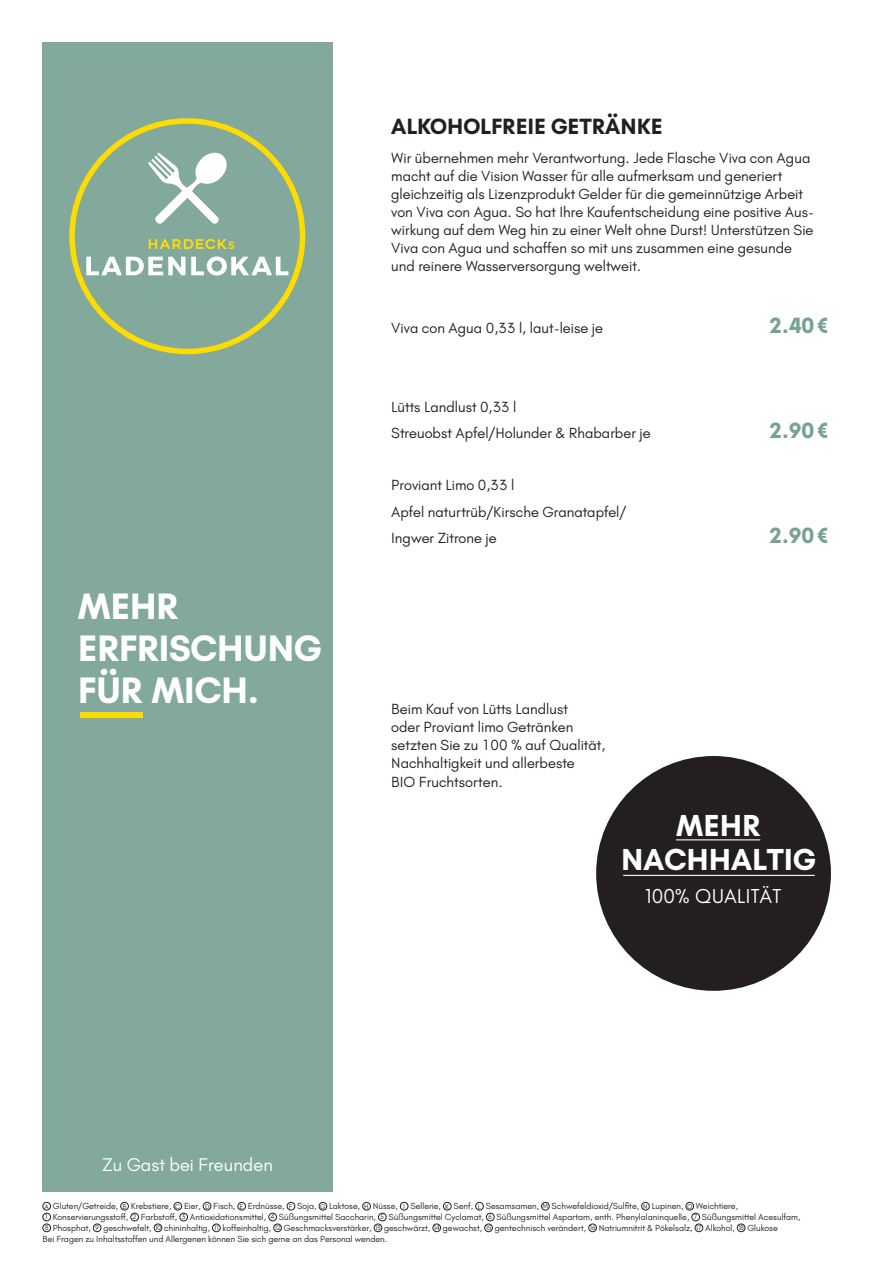
<style>
.page{position:relative;width:893px;height:1263px;background:#fff}
.page>*{position:absolute;margin:0;border:0;box-sizing:border-box;transform-origin:0 0}
.t1{font:700 37.5px/42px "Glacial Indifference";letter-spacing:-.015em;color:#fff}
.t2{font:700 30.9px/34.7px "Glacial Indifference";color:#fff;text-align:center}
.t3{font:700 22.5px "Glacial Indifference";color:#231f20}
.t4{font:700 22.5px "Glacial Indifference";color:#78a293}
.t5{font:20.55px "Glacial Indifference";color:#fff}
.t6{font:18.75px "Glacial Indifference";color:#fff}
.t7{font:15px/18px "Glacial Indifference";color:#231f20}
.t8{font:9px/10.8px "Glacial Indifference";color:#231f20}
.s1{font-size:6.9px}
</style>
<div class="page">
<div style="left:43px;top:43px;width:290px;height:1149px;background:#82a99b"></div>
<div style="left:43px;top:1202px;width:8px;height:8px;border:1px solid #231f20;border-radius:50%"></div>
<div style="left:120px;top:1202px;width:9px;height:8px;border:1px solid #231f20;border-radius:50%"></div>
<div style="left:174px;top:1202px;width:8px;height:8px;border:1px solid #231f20;border-radius:50%"></div>
<div style="left:203px;top:1202px;width:8px;height:8px;border:1px solid #231f20;border-radius:50%"></div>
<div style="left:237px;top:1202px;width:9px;height:8px;border:1px solid #231f20;border-radius:50%"></div>
<div style="left:287px;top:1202px;width:8px;height:8px;border:1px solid #231f20;border-radius:50%"></div>
<div style="left:319px;top:1202px;width:8px;height:8px;border:1px solid #231f20;border-radius:50%"></div>
<div style="left:362px;top:1202px;width:9px;height:8px;border:1px solid #231f20;border-radius:50%"></div>
<div style="left:400px;top:1202px;width:8px;height:8px;border:1px solid #231f20;border-radius:50%"></div>
<div style="left:443px;top:1202px;width:8px;height:8px;border:1px solid #231f20;border-radius:50%"></div>
<div style="left:475px;top:1202px;width:9px;height:8px;border:1px solid #231f20;border-radius:50%"></div>
<div style="left:541px;top:1202px;width:9px;height:8px;border:1px solid #231f20;border-radius:50%"></div>
<div style="left:641px;top:1202px;width:9px;height:8px;border:1px solid #231f20;border-radius:50%"></div>
<div style="left:686px;top:1202px;width:8px;height:8px;border:1px solid #231f20;border-radius:50%"></div>
<div style="left:43px;top:1213px;width:8px;height:8px;border:1px solid #231f20;border-radius:50%"></div>
<div style="left:130px;top:1213px;width:9px;height:8px;border:1px solid #231f20;border-radius:50%"></div>
<div style="left:179px;top:1213px;width:9px;height:8px;border:1px solid #231f20;border-radius:50%"></div>
<div style="left:268px;top:1213px;width:9px;height:8px;border:1px solid #231f20;border-radius:50%"></div>
<div style="left:378px;top:1213px;width:8px;height:8px;border:1px solid #231f20;border-radius:50%"></div>
<div style="left:486px;top:1213px;width:8px;height:8px;border:1px solid #231f20;border-radius:50%"></div>
<div style="left:692px;top:1213px;width:8px;height:8px;border:1px solid #231f20;border-radius:50%"></div>
<div style="left:43px;top:1224px;width:8px;height:8px;border:1px solid #231f20;border-radius:50%"></div>
<div style="left:93px;top:1224px;width:8px;height:8px;border:1px solid #231f20;border-radius:50%"></div>
<div style="left:154px;top:1224px;width:8px;height:8px;border:1px solid #231f20;border-radius:50%"></div>
<div style="left:212px;top:1224px;width:9px;height:8px;border:1px solid #231f20;border-radius:50%"></div>
<div style="left:273px;top:1224px;width:9px;height:8px;border:1px solid #231f20;border-radius:50%"></div>
<div style="left:374px;top:1224px;width:8px;height:8px;border:1px solid #231f20;border-radius:50%"></div>
<div style="left:433px;top:1224px;width:8px;height:8px;border:1px solid #231f20;border-radius:50%"></div>
<div style="left:484px;top:1224px;width:9px;height:8px;border:1px solid #231f20;border-radius:50%"></div>
<div style="left:588px;top:1224px;width:9px;height:8px;border:1px solid #231f20;border-radius:50%"></div>
<div style="left:695px;top:1224px;width:8px;height:8px;border:1px solid #231f20;border-radius:50%"></div>
<div style="left:737px;top:1224px;width:8px;height:8px;border:1px solid #231f20;border-radius:50%"></div>
<div style="left:596px;top:756px;width:235px;height:235px;background:#231f20;border-radius:50%"></div>
<hr style="left:623px;top:875px;width:192px;height:1px;background:#fff">
<hr style="left:676px;top:839px;width:84px;height:1px;background:#fff">
<div style="left:81px;top:712px;width:62px;height:6px;background:#ffdc01"></div>
<svg style="left:69px;top:118px;width:236px;height:236px"></svg>
<svg style="left:148px;top:152px;width:79px;height:72px"></svg>
<svg style="left:149px;top:239px;width:85px;height:10px"></svg>
<svg style="left:86px;top:257px;width:99px;height:18px"></svg>
<svg style="left:191px;top:256px;width:97px;height:19px"></svg>
<h3 class="t3" style="left:391px;top:112px;width:273px">ALKOHOLFREIE GETRÄNKE</h3>
<p class="t7" style="left:391px;top:148px;width:425px">Wir übernehmen mehr Verantwortung. Jede Flasche Viva con Agua macht auf die Vision Wasser für alle aufmerksam und generiert gleichzeitig als Lizenzprodukt Gelder für die gemeinnützige Arbeit von Viva con Agua. So hat Ihre Kaufentscheidung eine positive Aus&shy;wirkung auf dem Weg hin zu einer Welt ohne Durst! Unterstützen Sie Viva con Agua und schaffen so mit uns zusammen eine gesunde und reinere Wasserversorgung weltweit.</p>
<p class="t7" style="left:391px;top:319px;width:213px">Viva con Agua 0,33 l, laut-leise je</p>
<h3 class="t4" style="left:769px;top:312px;width:61px">2.40€</h3>
<h1 class="t1" style="left:78px;top:586px;width:245px">MEHR<br>ERFRISCHUNG<br>FÜR MICH.</h1>
<p class="t7" style="left:391px;top:393px;width:261px;line-height:26.2px">Lütts Landlust 0,33 l<br>Streuobst Apfel/Holunder &amp; Rhabarber je</p>
<p class="t7" style="left:391px;top:472px;width:237px;line-height:26.2px">Proviant Limo 0,33 l<br>Apfel naturtrüb/Kirsche Granatapfel/<br>Ingwer Zitrone je</p>
<p class="t7" style="left:391px;top:700px;width:216px">Beim Kauf von Lütts Landlust<br>oder Proviant limo Getränken setzten Sie zu 100 % auf Qualität,<br>Nachhaltigkeit und allerbeste<br>BIO Fruchtsorten.</p>
<h3 class="t4" style="left:769px;top:417px;width:61px">2.90€</h3>
<h3 class="t4" style="left:769px;top:522px;width:61px">2.90€</h3>
<h2 class="t2" style="left:621px;top:808px;width:196px">MEHR<br>NACHHALTIG</h2>
<h3 class="t5" style="left:646px;top:884px;width:137px">100% QUALITÄT</h3>
<p class="t6" style="left:102px;top:1153px;width:172px">Zu Gast bei Freunden</p>
<p class="t8" style="left:43px;top:1201px;width:760px"><span class="s1">A</span> Gluten/Getreide, <span class="s1">B</span> Krebstiere, <span class="s1">C</span> Eier, <span class="s1">D</span> Fisch, <span class="s1">E</span> Erdnüsse, <span class="s1">F</span> Soja, <span class="s1">G</span> Laktose, <span class="s1">H</span> Nüsse, <span class="s1">I</span> Sellerie, <span class="s1">K</span> Senf, <span class="s1">L</span> Sesamsamen, <span class="s1">M</span> Schwefeldioxid/Sulfite, <span class="s1">N</span> Lupinen, <span class="s1">O</span> Weichtiere,<br><span class="s1">1</span> Konservierungsstoff, <span class="s1">2</span> Farbstoff, <span class="s1">3</span> Antioxidationsmittel, <span class="s1">4</span> Süßungsmittel Saccharin, <span class="s1">5</span> Süßungsmittel Cyclamat, <span class="s1">6</span> Süßungsmittel Aspartam, enth. Phenylalaninquelle, <span class="s1">7</span> Süßungsmittel Acesulfam, <span class="s1">8</span> Phosphat, <span class="s1">9</span> geschwefelt, <span class="s1">10</span> chininhaltig, <span class="s1">11</span> koffeinhaltig, <span class="s1">12</span> Geschmacksverstärker, <span class="s1">13</span> geschwärzt, <span class="s1">14</span> gewachst, <span class="s1">15</span> gentechnisch verändert, <span class="s1">16</span> Natriumnitrit &amp; Pökelsalz, <span class="s1">17</span> Alkohol, <span class="s1">18</span> Glukose<br>Bei Fragen zu Inhaltsstoffen und Allergenen können Sie sich gerne an das Personal wenden.</p>
</div>
